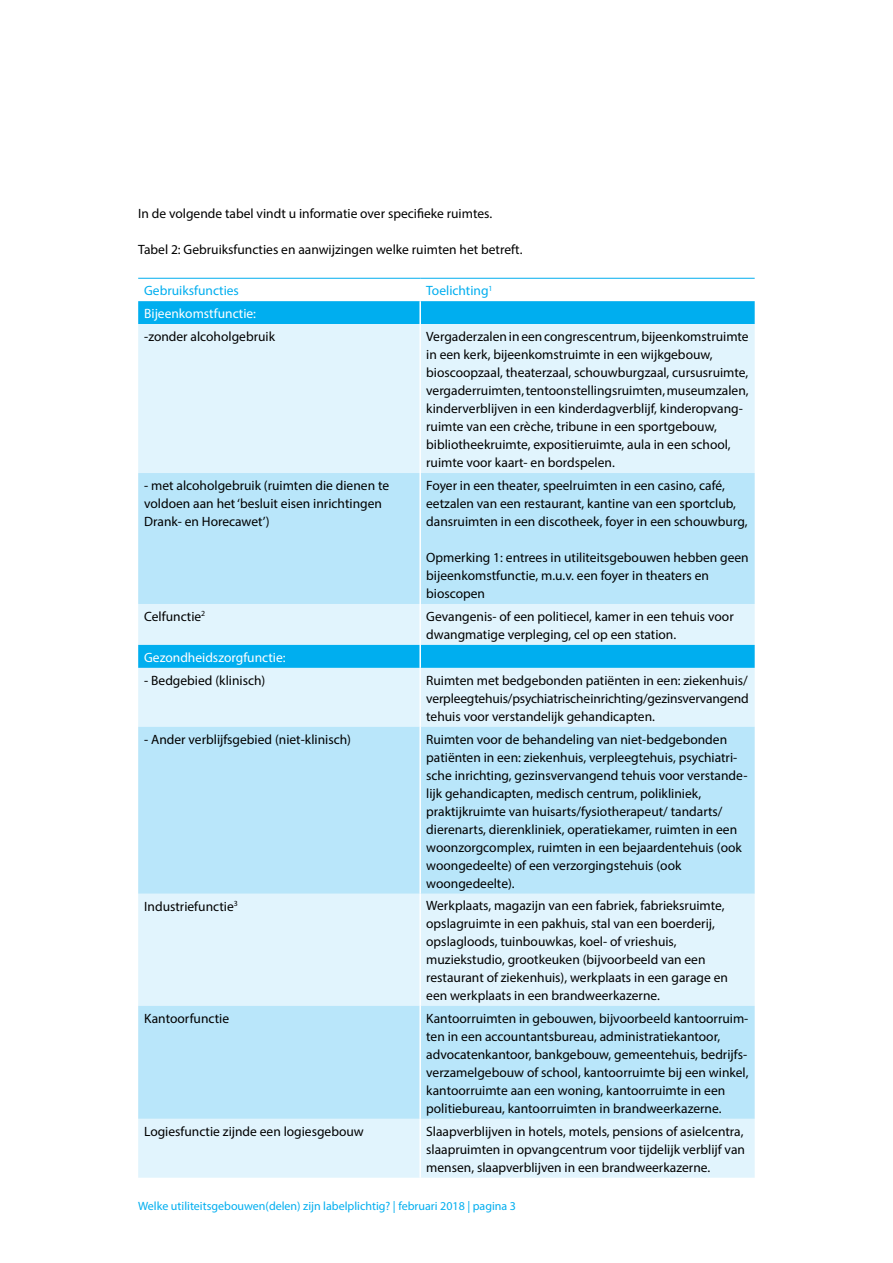
<style>
.page{position:relative;width:893px;height:1263px;background:#fff}
.page>*{position:absolute;margin:0;border:0;box-sizing:border-box;transform-origin:0 0}
.t1{font:13.5px/18px "Myriad Pro";color:#000}
.t2{font:13.5px "Myriad Pro";color:#fff}
.t3{font:13.5px "Myriad Pro";color:#00aeef}
.t4{font:12px "Myriad Pro";color:#00aeef}
</style>
<div class="page">
<div style="left:138px;top:301px;width:617px;height:23px;background:#00aeef"></div>
<div style="left:138px;top:324px;width:617px;height:854px;background:#e1f4fd"></div>
<svg style="left:138px;top:473px;width:617px;height:646px;background:#c6eafb"></svg>
<div style="left:138px;top:645px;width:617px;height:23px;background:#00aeef"></div>
<hr style="left:138px;top:278px;width:282px;height:1px;background:#00aeef">
<hr style="left:420px;top:278px;width:335px;height:1px;background:#00aeef">
<hr style="left:419px;top:301px;width:2px;height:23px;background:#fff">
<hr style="left:419px;top:324px;width:2px;height:149px;background:#fff">
<hr style="left:419px;top:473px;width:2px;height:131px;background:#fff">
<hr style="left:419px;top:604px;width:2px;height:41px;background:#fff">
<hr style="left:419px;top:645px;width:2px;height:23px;background:#fff">
<hr style="left:419px;top:668px;width:2px;height:59px;background:#fff">
<hr style="left:419px;top:727px;width:2px;height:167px;background:#fff">
<hr style="left:419px;top:894px;width:2px;height:112px;background:#fff">
<hr style="left:419px;top:1006px;width:2px;height:113px;background:#fff">
<hr style="left:419px;top:1119px;width:2px;height:59px;background:#fff">
<p class="t1" style="left:138px;top:204px;width:355px">In de volgende tabel vindt u informatie over specifieke ruimtes.</p>
<p class="t1" style="left:138px;top:240px;width:386px">Tabel 2: Gebruiksfuncties en aanwijzingen welke ruimten het betreft.</p>
<p class="t3" style="left:144px;top:282px;width:96px">Gebruiksfuncties</p>
<p class="t3" style="left:426px;top:282px;width:68px">Toelichting<sup>1</sup></p>
<p class="t2" style="left:144px;top:305px;width:113px">Bijeenkomstfunctie:</p>
<p class="t1" style="left:144px;top:327px;width:132px">-zonder alcoholgebruik</p>
<p class="t1" style="left:426px;top:327px;width:324px">Vergaderzalen in een congrescentrum, bijeenkomstruimte in een kerk, bijeenkomstruimte in een wijkgebouw, bioscoopzaal, theaterzaal, schouwburgzaal, cursusruimte, vergaderruimten, tentoonstellingsruimten, museumzalen, kinderverblijven in een kinderdagverblijf, kinderopvang&shy;ruimte van een crèche, tribune in een sportgebouw, bibliotheekruimte, expositieruimte, aula in een school, ruimte voor kaart- en bordspelen.</p>
<p class="t1" style="left:144px;top:476px;width:246px">- met alcoholgebruik (ruimten die dienen te voldoen aan het ‘besluit eisen inrichtingen<br>Drank- en Horecawet’)</p>
<p class="t1" style="left:426px;top:476px;width:323px">Foyer in een theater, speelruimten in een casino, café, eetzalen van een restaurant, kantine van een sportclub, dansruimten in een discotheek, foyer in een schouwburg,</p>
<p class="t1" style="left:426px;top:548px;width:324px">Opmerking 1: entrees in utiliteitsgebouwen hebben geen bijeenkomstfunctie, m.u.v. een foyer in theaters en bioscopen</p>
<p class="t1" style="left:144px;top:607px;width:63px">Celfunctie<sup>2</sup></p>
<p class="t1" style="left:426px;top:607px;width:309px">Gevangenis- of een politiecel, kamer in een tehuis voor dwangmatige verpleging, cel op een station.</p>
<p class="t2" style="left:144px;top:649px;width:143px">Gezondheidszorgfunctie:</p>
<p class="t1" style="left:144px;top:671px;width:123px">- Bedgebied (klinisch)</p>
<p class="t1" style="left:426px;top:671px;width:324px;text-align:justify">Ruimten met bedgebonden patiënten in een: ziekenhuis/ verpleegtehuis/psychiatrische inrichting/gezinsvervangend tehuis voor verstandelijk gehandicapten.</p>
<p class="t1" style="left:144px;top:730px;width:208px">- Ander verblijfsgebied (niet-klinisch)</p>
<p class="t1" style="left:426px;top:730px;width:323px">Ruimten voor de behandeling van niet-bedgebonden patiënten in een: ziekenhuis, verpleegtehuis, psychiatri&shy;sche inrichting, gezinsvervangend tehuis voor verstande&shy;lijk gehandicapten, medisch centrum, polikliniek, praktijkruimte van huisarts/fysiotherapeut/ tandarts/ dierenarts, dierenkliniek, operatiekamer, ruimten in een woonzorgcomplex, ruimten in een bejaardentehuis (ook woongedeelte) of een verzorgingstehuis (ook woongedeelte).</p>
<p class="t1" style="left:144px;top:897px;width:95px">Industriefunctie<sup>3</sup></p>
<p class="t1" style="left:426px;top:896px;width:303px">Werkplaats, magazijn van een fabriek, fabrieksruimte, opslagruimte in een pakhuis, stal van een boerderij, opslagloods, tuinbouwkas, koel- of vrieshuis, muziekstudio, grootkeuken (bijvoorbeeld van een restaurant of ziekenhuis), werkplaats in een garage en een werkplaats in een brandweerkazerne.</p>
<p class="t1" style="left:144px;top:1009px;width:86px">Kantoorfunctie</p>
<p class="t1" style="left:426px;top:1009px;width:324px">Kantoorruimten in gebouwen, bijvoorbeeld kantoorruim&shy;ten in een accountantsbureau, administratiekantoor, advocatenkantoor, bankgebouw, gemeentehuis, bedrijfs&shy;verzamelgebouw of school, kantoorruimte bij een winkel, kantoorruimte aan een woning, kantoorruimte in een politiebureau, kantoorruimten in brandweerkazerne.</p>
<p class="t1" style="left:144px;top:1122px;width:221px">Logiesfunctie zijnde een logiesgebouw</p>
<p class="t1" style="left:426px;top:1122px;width:320px;text-align:justify">Slaapverblijven in hotels, motels, pensions of asielcentra, slaapruimten in opvangcentrum voor tijdelijk verblijf van mensen, slaapverblijven in een brandweerkazerne.</p>
<p class="t4" style="left:138px;top:1199px;width:379px">Welke utiliteitsgebouwen(delen) zijn labelplichtig? | februari 2018 | pagina 3</p>
</div>
